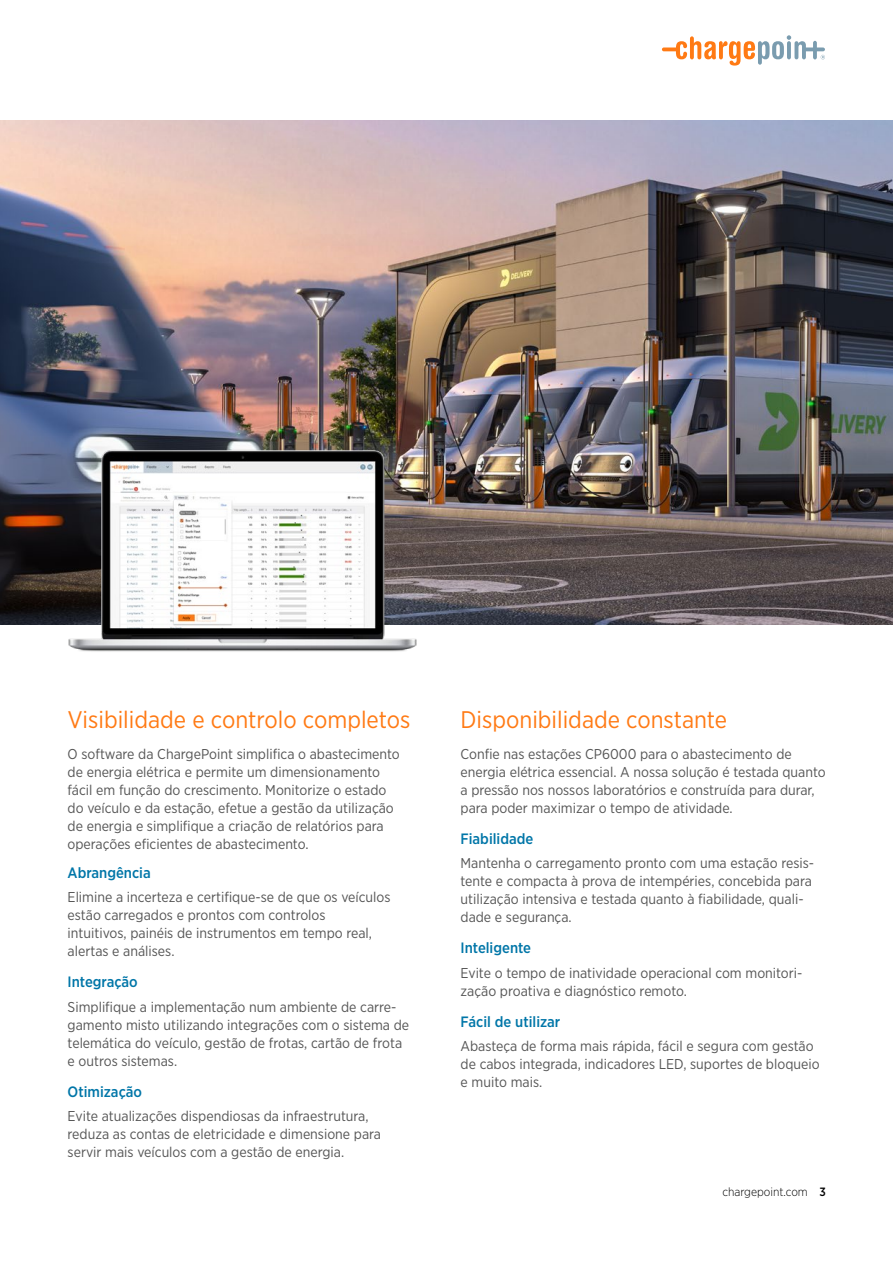
<style>
.page{position:relative;width:893px;height:1263px;background:#fff}
.page>*{position:absolute;margin:0;border:0;box-sizing:border-box;transform-origin:0 0}
.t1{font:24px "Gotham Narrow";color:#ff7a14}
.t2{font:500 15px "Gotham Narrow";color:#0076a8}
.t3{font:14.25px/18px "Gotham Narrow";color:#555}
.t4{font:300 12px "Gotham Narrow";color:#000}
.s1{font-weight:500}
</style>
<div class="page">
<svg style="left:662px;top:35px;width:163px;height:31px"></svg>
<img style="left:0;top:121px;width:893px;height:503px">
<img style="left:34px;top:435px;width:416px;height:217px">
<h1 class="t1" style="left:68px;top:705px;width:344px">Visibilidade e controlo completos</h1>
<p class="t3" style="left:68px;top:745px;width:334px">O software da ChargePoint simplifica o abastecimento de energia elétrica e permite um dimensionamento fácil em função do crescimento. Monitorize o estado do veículo e da estação, efetue a gestão da utilização de energia e simplifique a criação de relatórios para operações eficientes de abastecimento.</p>
<p class="t2" style="left:68px;top:863px;width:85px">Abrangência</p>
<p class="t3" style="left:68px;top:888px;width:324px">Elimine a incerteza e certifique-se de que os veículos estão carregados e prontos com controlos<br>intuitivos, painéis de instrumentos em tempo real, alertas e análises.</p>
<p class="t2" style="left:68px;top:972px;width:72px">Integração</p>
<p class="t3" style="left:68px;top:997px;width:343px">Simplifique a implementação num ambiente de carre&shy;gamento misto utilizando integrações com o sistema de telemática do veículo, gestão de frotas, cartão de frota e outros sistemas.</p>
<p class="t2" style="left:68px;top:1082px;width:76px">Otimização</p>
<p class="t3" style="left:68px;top:1107px;width:315px">Evite atualizações dispendiosas da infraestrutura, reduza as contas de eletricidade e dimensione para servir mais veículos com a gestão de energia.</p>
<h1 class="t1" style="left:460px;top:705px;width:268px">Disponibilidade constante</h1>
<p class="t3" style="left:460px;top:745px;width:367px">Confie nas estações CP6000 para o abastecimento de energia elétrica essencial. A nossa solução é testada quanto a pressão nos nossos laboratórios e construída para durar, para poder maximizar o tempo de atividade.</p>
<p class="t2" style="left:460px;top:829px;width:74px">Fiabilidade</p>
<p class="t3" style="left:460px;top:854px;width:355px">Mantenha o carregamento pronto com uma estação resis&shy;tente e compacta à prova de intempéries, concebida para utilização intensiva e testada quanto à fiabilidade, quali&shy;dade e segurança.</p>
<p class="t2" style="left:460px;top:939px;width:72px">Inteligente</p>
<p class="t3" style="left:460px;top:963px;width:343px">Evite o tempo de inatividade operacional com monitori&shy;zação proativa e diagnóstico remoto.</p>
<p class="t2" style="left:460px;top:1012px;width:101px">Fácil de utilizar</p>
<p class="t3" style="left:460px;top:1037px;width:361px">Abasteça de forma mais rápida, fácil e segura com gestão de cabos integrada, indicadores LED, suportes de bloqueio e muito mais.</p>
<p class="t4" style="left:722px;top:1184px;width:105px">chargepoint.com <span class="s1">3</span></p>
</div>
